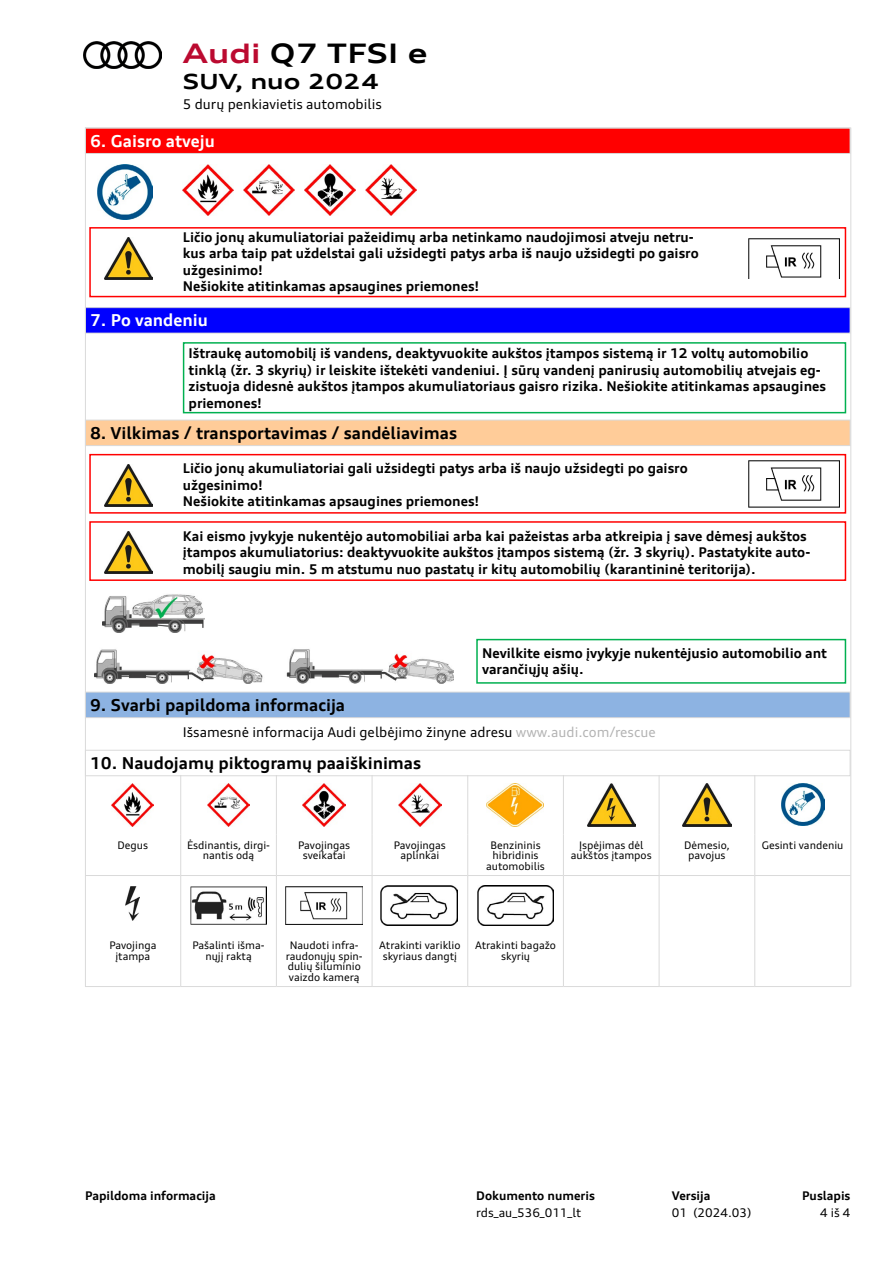
<style>
.page{position:relative;width:893px;height:1263px;background:#fff}
.page>*{position:absolute;margin:0;border:0;box-sizing:border-box;transform-origin:0 0}
.Kopfzeile_Ueberschrift{font:700 expanded 27px "Audi Type";color:#000}
.Kopfzeile_Untertitel{font:700 expanded 21px "Audi Type";color:#000}
.Kapiteltitel{font:700 16.5px "Audi Type";color:#000}
.Kapiteltitel_weiß{font:700 16.5px "Audi Type";color:#fff}
.Warntext{font:700 13.5px/16.5px "Audi Type";color:#000}
.Text{font:13.5px "Audi Type";color:#000}
.Fusszeile_fett{font:700 12px "Audi Type";color:#000}
.Fusszeile{font:12px "Audi Type";color:#000}
.Legende_Kap_10{font:10.5px/10.5px "Audi Type";color:#000;text-align:center}
.s1{color:#bb0a30}
.s2{color:#b3b3b3}
</style>
<div class="page">
<img style="left:104px;top:532px;width:48px;height:42px">
<div style="left:89px;top:521px;width:757px;height:60px;border:2px solid #f00"></div>
<div style="left:183px;top:342px;width:663px;height:71px;border:2px solid #00b050"></div>
<div style="left:476px;top:639px;width:370px;height:45px;border:2px solid #00b050"></div>
<img style="left:104px;top:238px;width:48px;height:41px">
<div style="left:89px;top:227px;width:757px;height:70px;border:2px solid #f00"></div>
<img style="left:748px;top:238px;width:92px;height:41px">
<img style="left:104px;top:464px;width:48px;height:42px">
<div style="left:89px;top:454px;width:757px;height:60px;border:2px solid #f00"></div>
<img style="left:748px;top:461px;width:92px;height:46px">
<div style="left:85px;top:128px;width:765px;height:25px;background:#f00"></div>
<div style="left:85px;top:128px;width:765px;height:26px;border:1px solid #dadada"></div>
<div style="left:85px;top:308px;width:765px;height:25px;background:#00f"></div>
<div style="left:85px;top:307px;width:765px;height:26px;border:1px solid #dadada"></div>
<div style="left:85px;top:420px;width:765px;height:26px;background:#fc9"></div>
<div style="left:85px;top:420px;width:765px;height:26px;border:1px solid #dadada"></div>
<div style="left:85px;top:750px;width:765px;height:26px;border:1px solid #dadada"></div>
<img style="left:97px;top:164px;width:55px;height:56px">
<img style="left:183px;top:165px;width:51px;height:51px">
<img style="left:305px;top:164px;width:51px;height:52px">
<img style="left:365px;top:165px;width:51px;height:51px">
<img style="left:243px;top:165px;width:51px;height:51px">
<img style="left:102px;top:594px;width:103px;height:39px">
<img style="left:95px;top:649px;width:359px;height:35px">
<hr style="left:276px;top:876px;width:1px;height:59px;background:#dadada">
<hr style="left:372px;top:876px;width:1px;height:59px;background:#dadada">
<hr style="left:467px;top:876px;width:1px;height:59px;background:#dadada">
<hr style="left:563px;top:876px;width:1px;height:59px;background:#dadada">
<hr style="left:659px;top:876px;width:1px;height:59px;background:#dadada">
<hr style="left:754px;top:876px;width:1px;height:59px;background:#dadada">
<hr style="left:276px;top:935px;width:1px;height:51px;background:#dadada">
<hr style="left:372px;top:935px;width:1px;height:51px;background:#dadada">
<hr style="left:467px;top:935px;width:1px;height:51px;background:#dadada">
<hr style="left:563px;top:935px;width:1px;height:51px;background:#dadada">
<hr style="left:659px;top:935px;width:1px;height:51px;background:#dadada">
<hr style="left:754px;top:935px;width:1px;height:51px;background:#dadada">
<hr style="left:181px;top:986px;width:95px;height:1px;background:#dadada">
<hr style="left:276px;top:986px;width:96px;height:1px;background:#dadada">
<hr style="left:372px;top:986px;width:96px;height:1px;background:#dadada">
<hr style="left:468px;top:986px;width:95px;height:1px;background:#dadada">
<hr style="left:563px;top:986px;width:96px;height:1px;background:#dadada">
<hr style="left:659px;top:986px;width:96px;height:1px;background:#dadada">
<hr style="left:755px;top:986px;width:95px;height:1px;background:#dadada">
<hr style="left:180px;top:775px;width:1px;height:59px;background:#dadada">
<hr style="left:276px;top:775px;width:1px;height:59px;background:#dadada">
<hr style="left:372px;top:775px;width:1px;height:59px;background:#dadada">
<hr style="left:467px;top:775px;width:1px;height:59px;background:#dadada">
<hr style="left:563px;top:775px;width:1px;height:59px;background:#dadada">
<hr style="left:659px;top:775px;width:1px;height:59px;background:#dadada">
<hr style="left:180px;top:834px;width:1px;height:41px;background:#dadada">
<hr style="left:276px;top:834px;width:1px;height:41px;background:#dadada">
<hr style="left:372px;top:834px;width:1px;height:41px;background:#dadada">
<hr style="left:467px;top:834px;width:1px;height:41px;background:#dadada">
<hr style="left:563px;top:834px;width:1px;height:41px;background:#dadada">
<hr style="left:659px;top:834px;width:1px;height:41px;background:#dadada">
<hr style="left:181px;top:875px;width:95px;height:1px;background:#dadada">
<hr style="left:276px;top:875px;width:96px;height:1px;background:#dadada">
<hr style="left:372px;top:875px;width:96px;height:1px;background:#dadada">
<hr style="left:468px;top:875px;width:95px;height:1px;background:#dadada">
<hr style="left:563px;top:875px;width:96px;height:1px;background:#dadada">
<hr style="left:659px;top:875px;width:96px;height:1px;background:#dadada">
<hr style="left:85px;top:875px;width:96px;height:1px;background:#dadada">
<hr style="left:180px;top:876px;width:1px;height:59px;background:#dadada">
<hr style="left:180px;top:935px;width:1px;height:51px;background:#dadada">
<hr style="left:85px;top:986px;width:96px;height:1px;background:#dadada">
<hr style="left:754px;top:775px;width:1px;height:59px;background:#dadada">
<hr style="left:754px;top:834px;width:1px;height:41px;background:#dadada">
<hr style="left:755px;top:875px;width:95px;height:1px;background:#dadada">
<img style="left:111px;top:783px;width:43px;height:43px">
<img style="left:207px;top:783px;width:43px;height:43px">
<img style="left:303px;top:783px;width:42px;height:43px">
<img style="left:399px;top:783px;width:42px;height:43px">
<img style="left:486px;top:783px;width:57px;height:43px">
<img style="left:587px;top:783px;width:48px;height:43px">
<img style="left:683px;top:783px;width:48px;height:43px">
<img style="left:781px;top:783px;width:43px;height:43px">
<img style="left:126px;top:886px;width:13px;height:34px">
<img style="left:190px;top:887px;width:77px;height:37px">
<img style="left:286px;top:886px;width:76px;height:39px">
<img style="left:381px;top:885px;width:76px;height:41px">
<img style="left:477px;top:885px;width:77px;height:40px">
<hr style="left:85px;top:128px;width:765px;height:1px;background:#dadada">
<hr style="left:85px;top:128px;width:1px;height:858px;background:#dadada">
<hr style="left:850px;top:128px;width:1px;height:858px;background:#dadada">
<div style="left:85px;top:692px;width:765px;height:26px;background:#8db3e2"></div>
<div style="left:85px;top:692px;width:765px;height:26px;border:1px solid #dadada"></div>
<img style="left:84px;top:41px;width:78px;height:27px">
<p class="Kopfzeile_Ueberschrift" style="left:183px;top:37px;width:246px"><span class="s1">Audi</span> Q7 TFSI e</p>
<p class="Kopfzeile_Untertitel" style="left:183px;top:68px;width:197px">SUV, nuo 2024</p>
<p class="Text" style="left:183px;top:96px;width:201px">5 durų penkiavietis automobilis</p>
<p class="Kapiteltitel_weiß" style="left:90px;top:130px;width:126px">6. Gaisro atveju</p>
<p class="Warntext" style="left:183px;top:228px;width:517px">Ličio jonų akumuliatoriai pažeidimų arba netinkamo naudojimosi atveju netru&shy;kus arba taip pat uždelstai gali užsidegti patys arba iš naujo užsidegti po gaisro užgesinimo!<br>Nešiokite atitinkamas apsaugines priemones!</p>
<p class="Kapiteltitel_weiß" style="left:90px;top:310px;width:119px">7. Po vandeniu</p>
<p class="Warntext" style="left:189px;top:345px;width:639px">Ištraukę automobilį iš vandens, deaktyvuokite aukštos įtampos sistemą ir 12 voltų automobilio tinklą (žr. 3 skyrių) ir leiskite ištekėti vandeniui. Į sūrų vandenį panirusių automobilių atvejais eg&shy;zistuoja didesnė aukštos įtampos akumuliatoriaus gaisro rizika. Nešiokite atitinkamas apsaugines priemones!</p>
<p class="Kapiteltitel" style="left:90px;top:423px;width:368px">8. Vilkimas / transportavimas / sandėliavimas</p>
<p class="Warntext" style="left:183px;top:460px;width:506px">Ličio jonų akumuliatoriai gali užsidegti patys arba iš naujo užsidegti po gaisro užgesinimo!</p>
<p class="Warntext" style="left:183px;top:493px;width:298px">Nešiokite atitinkamas apsaugines priemones!</p>
<p class="Warntext" style="left:183px;top:527px;width:629px">Kai eismo įvykyje nukentėjo automobiliai arba kai pažeistas arba atkreipia į save dėmesį aukštos įtampos akumuliatorius: deaktyvuokite aukštos įtampos sistemą (žr. 3 skyrių). Pastatykite auto&shy;mobilį saugiu min. 5 m atstumu nuo pastatų ir kitų automobilių (karantininė teritorija).</p>
<p class="Warntext" style="left:482px;top:645px;width:347px">Nevilkite eismo įvykyje nukentėjusio automobilio ant varančiųjų ašių.</p>
<p class="Kapiteltitel" style="left:90px;top:695px;width:257px">9. Svarbi papildoma informacija</p>
<p class="Text" style="left:183px;top:723px;width:474px">Išsamesnė informacija Audi gelbėjimo žinyne adresu <span class="s2">www.audi.com/rescue</span></p>
<p class="Kapiteltitel" style="left:90px;top:753px;width:333px">10. Naudojamų piktogramų paaiškinimas</p>
<p class="Legende_Kap_10" style="left:118px;top:839px;width:32px">Degus</p>
<p class="Legende_Kap_10" style="left:187px;top:839px;width:85px">Ėsdinantis, dirgi&shy;nantis odą</p>
<p class="Legende_Kap_10" style="left:298px;top:839px;width:54px">Pavojingas sveikatai</p>
<p class="Legende_Kap_10" style="left:394px;top:839px;width:54px">Pavojingas aplinkai</p>
<p class="Legende_Kap_10" style="left:486px;top:839px;width:60px">Benzininis hibridinis automobilis</p>
<p class="Legende_Kap_10" style="left:571px;top:839px;width:82px">Įspėjimas dėl aukštos įtampos</p>
<p class="Legende_Kap_10" style="left:684px;top:839px;width:47px">Dėmesio, pavojus</p>
<p class="Legende_Kap_10" style="left:762px;top:839px;width:83px">Gesinti vandeniu</p>
<p class="Legende_Kap_10" style="left:109px;top:940px;width:49px">Pavojinga įtampa</p>
<p class="Legende_Kap_10" style="left:192px;top:940px;width:74px">Pašalinti išma&shy;nųjį raktą</p>
<p class="Legende_Kap_10" style="left:286px;top:940px;width:79px">Naudoti infra&shy;raudonųjų spin&shy;dulių šiluminio vaizdo kamerą</p>
<p class="Legende_Kap_10" style="left:379px;top:940px;width:83px">Atrakinti variklio skyriaus dangtį</p>
<p class="Legende_Kap_10" style="left:475px;top:940px;width:82px">Atrakinti bagažo skyrių</p>
<p class="Fusszeile_fett" style="left:85px;top:1188px;width:132px">Papildoma informacija</p>
<p class="Fusszeile_fett" style="left:476px;top:1188px;width:120px">Dokumento numeris</p>
<p class="Fusszeile" style="left:476px;top:1205px;width:106px">rds_au_536_011_lt</p>
<p class="Fusszeile_fett" style="left:672px;top:1188px;width:40px">Versija</p>
<p class="Fusszeile" style="left:672px;top:1205px;width:81px">01 (2024.03)</p>
<p class="Fusszeile_fett" style="left:802px;top:1188px;width:50px">Puslapis</p>
<p class="Fusszeile" style="left:820px;top:1205px;width:32px">4 iš 4</p>
</div>
